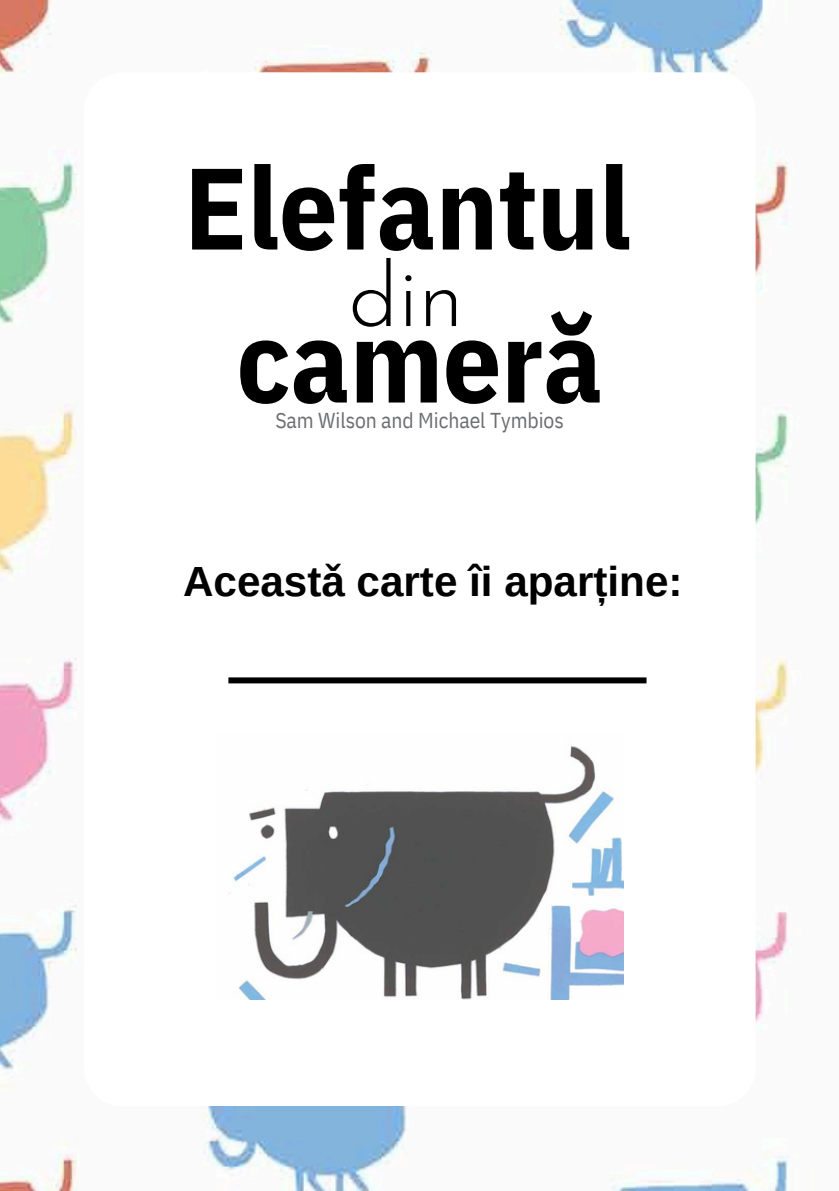
<style>
.page{position:relative;width:839px;height:1191px;background:#fff}
.page>*{position:absolute;margin:0;border:0;box-sizing:border-box;transform-origin:0 0}
.t1{font:700 115.6px "IBM Plex Sans Cond";letter-spacing:-.005em;color:#000}
.t2{font:300 89.6px "Josefin Sans";color:#000}
.t3{font:700 42.2px "Arimo";color:#000}
.t4{font:21.6px "IBM Plex Sans Cond";letter-spacing:-.005em;color:#6d6e71}
</style>
<div class="page">
<img style="left:0;top:0;width:790px;height:1191px">
<div style="left:84px;top:72px;width:671px;height:1033px;background:#fff;border-radius:39px"></div>
<div style="left:228px;top:677px;width:418px;height:6px;background:#000"></div>
<img style="left:229px;top:745px;width:394px;height:255px">
<p class="t1" style="left:184px;top:131px;width:448px">Elefantul</p>
<p class="t2" style="left:348px;top:259px;width:117px">din</p>
<p class="t1" style="left:237px;top:284px;width:367px">cameră</p>
<h1 class="t4" style="left:275px;top:406px;width:290px">Sam Wilson and Michael Tymbios</h1>
<p class="t3" style="left:183px;top:558px;width:501px">Aceastǎ carte îi aparține:</p>
</div>
